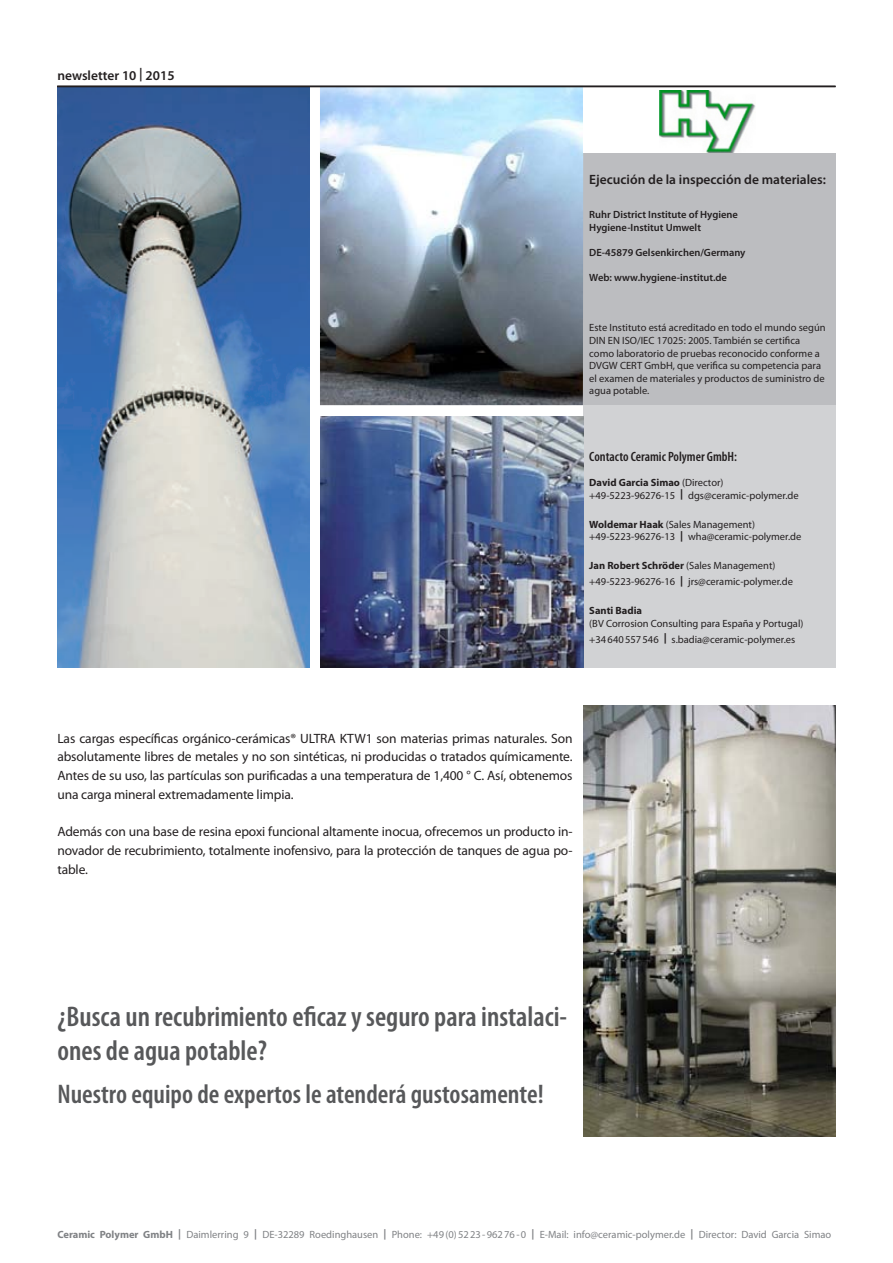
<style>
.page{position:relative;width:893px;height:1263px;background:#fff}
.page>*{position:absolute;margin:0;border:0;box-sizing:border-box;transform-origin:0 0}
.t1{font:600 condensed 28.5px/34.5px "Myriad Pro";color:#57585a}
.t2{font:600 condensed 27px "Myriad Pro";color:#57585a}
.t3{font:13.5px/18.8px "Myriad Pro";letter-spacing:-.01em;color:#231f20;text-align:justify}
.t4{font:600 13.5px "Myriad Pro";color:#231f20}
.t5{font:600 condensed 13.5px "Myriad Pro";color:#231f20}
.t6{font:10.5px/12.6px "Myriad Pro";color:#231f20}
.t7{font:10.5px "Myriad Pro";color:#808285}
.t8{font:600 10.5px/12.6px "Myriad Pro";color:#231f20}
.t9{font:700 10.5px "Myriad Pro";color:#231f20}
.s1{font-weight:700}
.s2{font-weight:900;font-stretch:condensed}
</style>
<div class="page">
<div style="left:583px;top:86px;width:253px;height:338px;background:#bcbdc0"></div>
<img style="left:320px;top:87px;width:263px;height:318px">
<div style="left:583px;top:405px;width:253px;height:263px;background:#d1d2d4"></div>
<div style="left:583px;top:87px;width:253px;height:66px;background:#fff"></div>
<img style="left:659px;top:91px;width:97px;height:62px">
<img style="left:583px;top:705px;width:253px;height:431px">
<img style="left:57px;top:87px;width:253px;height:581px">
<img style="left:320px;top:416px;width:263px;height:252px">
<hr style="left:57px;top:86px;width:779px;height:1px;background:#231f20">
<p class="t4" style="left:57px;top:67px;width:119px">newsletter 10 | 2015</p>
<p class="t4" style="left:589px;top:171px;width:238px">Ejecución de la inspección de materiales:</p>
<p class="t8" style="left:589px;top:208px;width:150px">Ruhr District Institute of Hygiene<br>Hygiene-Institut Umwelt</p>
<p class="t8" style="left:589px;top:246px;width:158px">DE-45879 Gelsenkirchen/Germany</p>
<p class="t8" style="left:589px;top:271px;width:139px">Web: www.hygiene-institut.de</p>
<p class="t6" style="left:589px;top:321px;width:238px">Este Instituto está acreditado en todo el mundo según DIN EN ISO/IEC 17025: 2005. También se certifica como laboratorio de pruebas reconocido conforme a DVGW CERT GmbH, que verifica su competencia para el examen de materiales y productos de suministro de agua potable.</p>
<p class="t5" style="left:589px;top:448px;width:149px">Contacto Ceramic Polymer GmbH:</p>
<p class="t6" style="left:589px;top:476px;width:211px"><span class="s1">David Garcia Simao</span> (Director) +49-5223-96276-15 <span class="s2">|</span> dgs@ceramic-polymer.de</p>
<p class="t6" style="left:589px;top:518px;width:214px"><span class="s1">Woldemar Haak</span> (Sales Management) +49-5223-96276-13 <span class="s2">|</span> wha@ceramic-polymer.de</p>
<p class="t6" style="left:589px;top:557px;width:205px;line-height:16.2px"><span class="s1">Jan Robert Schröder</span> (Sales Management) +49-5223-96276-16 <span class="s2">|</span> jrs@ceramic-polymer.de</p>
<p class="t9" style="left:589px;top:604px;width:54px">Santi Badia</p>
<p class="t6" style="left:589px;top:615px;width:216px;line-height:16.2px">(BV Corrosion Consulting para España y Portugal) +34640557546 <span class="s2">|</span> s.badia@ceramic-polymer.es</p>
<p class="t3" style="left:57px;top:729px;width:517px">Las cargas específicas orgánico-cerámicas® ULTRA KTW1 son materias primas naturales. Son absolutamente libres de metales y no son sintéticas, ni producidas o tratados químicamente.<br>Antes de su uso, las partículas son purificadas a una temperatura de 1,400 ° C. Así, obtenemos una carga mineral extremadamente limpia.</p>
<p class="t3" style="left:57px;top:822px;width:517px">Además con una base de resina epoxi funcional altamente inocua, ofrecemos un producto in&shy;novador de recubrimiento, totalmente inofensivo, para la protección de tanques de agua po&shy;table.</p>
<h1 class="t1" style="left:57px;top:998px;width:511px">¿Busca un recubrimiento eficaz y seguro para instalaci&shy;ones de agua potable?</h1>
<h2 class="t2" style="left:57px;top:1077px;width:488px">Nuestro equipo de expertos le atenderá gustosamente!</h2>
<p class="t7" style="left:57px;top:1228px;width:775px"><span class="s1">Ceramic Polymer GmbH |</span> Daimlerring 9 <span class="s1">|</span> DE-32289 Roedinghausen <span class="s1">|</span> Phone: +49(0)5223-96276-0 <span class="s1">|</span> E-Mail: info@ceramic-polymer.de <span class="s1">|</span> Director: David Garcia Simao</p>
</div>
